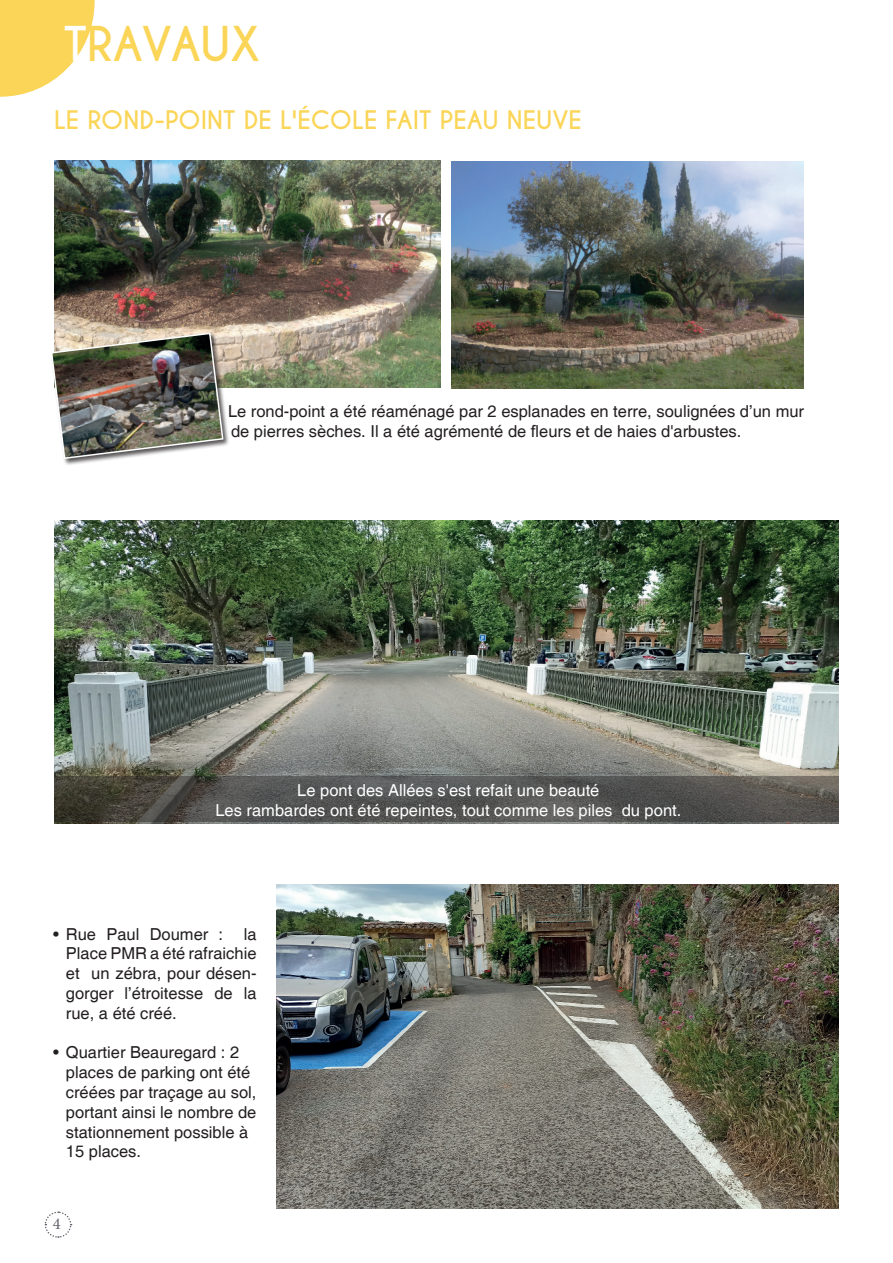
<style>
.page{position:relative;width:893px;height:1263px;background:#fff}
.page>*{position:absolute;margin:0;border:0;box-sizing:border-box;transform-origin:0 0}
.t1{font:700 45px "Caviar Dreams";letter-spacing:-.01em;color:#fad557}
.t2{font:700 24px "Caviar Dreams";color:#fad557}
.t3{font:16.5px/19.8px "Helvetica";color:#231f20}
.t4{font:16.5px/19.8px "Helvetica";color:#fff;text-align:center}
.t5{font:16.5px "Minion Pro";color:#64626b}
.s1{color:#fff}
.s2{font-family:"Arial"}
</style>
<div class="page">
<img style="left:54px;top:521px;width:785px;height:303px">
<svg style="left:44px;top:1211px;width:28px;height:27px"></svg>
<svg style="left:0;top:0;width:95px;height:97px"></svg>
<img style="left:54px;top:161px;width:386px;height:227px">
<img style="left:452px;top:162px;width:351px;height:227px">
<div style="left:50px;top:331px;width:180px;height:135px;background:#231f20;opacity:.75"></div>
<img style="left:50px;top:332px;width:174px;height:128px">
<svg style="left:54px;top:776px;width:785px;height:46px;background:#52524f"></svg>
<img style="left:277px;top:884px;width:561px;height:325px">
<h1 class="t1" style="left:64px;top:17px;width:198px"><span class="s1">T</span>RAVAUX</h1>
<h2 class="t2" style="left:54px;top:105px;width:529px">LE ROND-POINT DE L'ÉCOLE FAIT PEAU NEUVE</h2>
<p class="t3" style="left:228px;top:402px;width:578px">Le rond-point a été réaménagé par 2 esplanades en terre, soulignées d’un mur de pierres sèches. Il a été agrémenté de <span class="s2">fl</span>eurs et de haies d'arbustes.</p>
<p class="t4" style="left:215px;top:781px;width:467px">Le pont des Allées s'est refait une beauté<br>Les rambardes ont été repeintes, tout comme les piles du pont.</p>
<p class="t3" style="left:66px;top:924px;width:192px;text-align:justify;text-indent:-13px">• Rue Paul Doumer : la Place PMR a été rafraichie et un zébra, pour désen&shy;gorger l’étroitesse de la rue, a été créé.</p>
<p class="t3" style="left:66px;top:1043px;width:192px;text-indent:-13px">• Quartier Beauregard : 2 places de parking ont été créées par traçage au sol, portant ainsi le nombre de stationnement possible à<br>15 places.</p>
<p class="t5" style="left:53px;top:1213px;width:9px">4</p>
</div>
